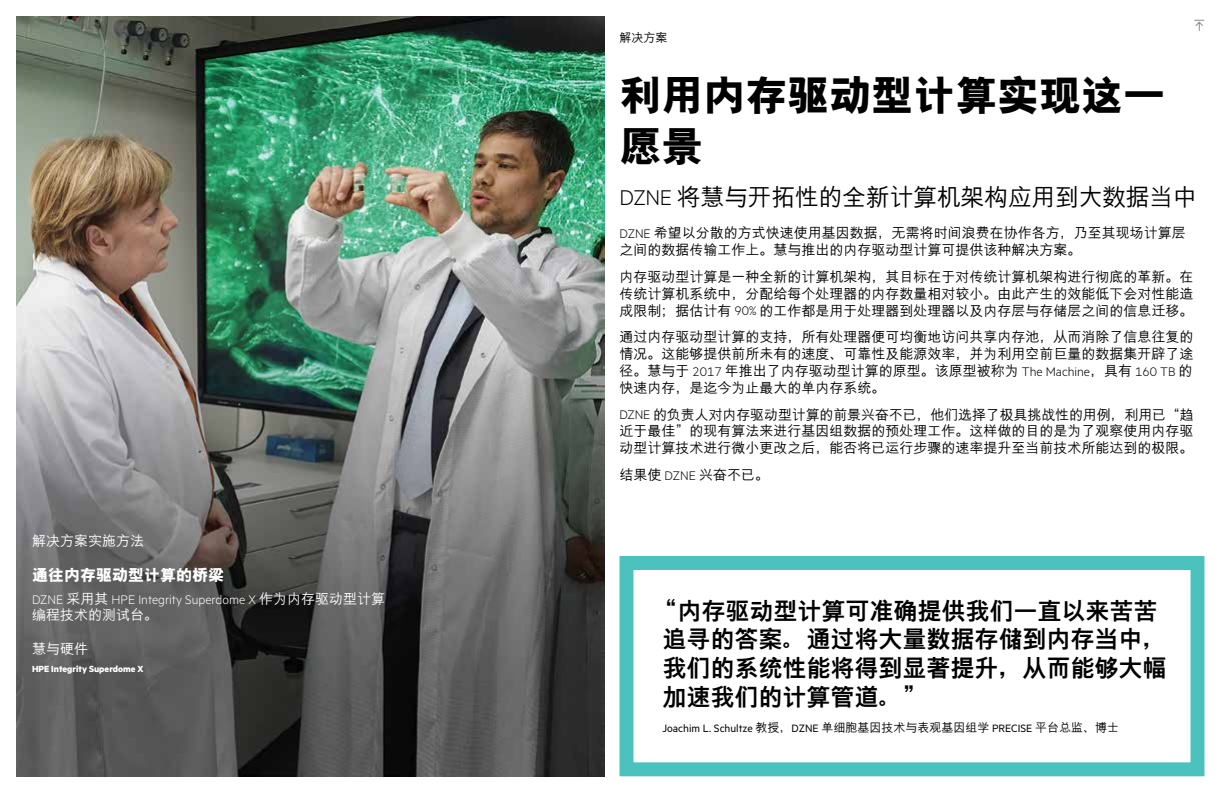
<style>
.page{position:relative;width:1224px;height:792px;background:#fff}
.page>*{position:absolute;margin:0;border:0;box-sizing:border-box;transform-origin:0 0}
.t1{font:800 42px/50.4px "M Hei PRC";color:#000}
.t2{font:800 24px/28.8px "M Hei PRC";color:#000}
.t3{font:500 24px "M Hei PRC";letter-spacing:-.015em;color:#000}
.t4{font:800 16px "M Hei PRC";color:#fff}
.t5{font:500 14px/16.8px "M Hei PRC";color:#000;text-align:justify}
.t6{font:300 14px "Metric HPE";color:#fff}
.t7{font:500 14px "M Hei PRC";color:#fff}
.t8{font:12px "Metric HPE";color:#000}
.t9{font:500 12px "M Hei PRC";color:#000}
.t10{font:700 10px "Metric HPE";color:#fff}
.s1{font-family:"M Hei PRC";font-weight:500}
.s2{font-family:"Metric HPE";font-weight:300}
</style>
<div class="page">
<img style="left:16px;top:16px;width:588px;height:760px">
<svg style="left:1194px;top:19px;width:11px;height:12px"></svg>
<div style="left:620px;top:556px;width:584px;height:220px;border:14px solid #4cc2bf"></div>
<p class="t7" style="left:32px;top:534px;width:113px">解决方案实施方法</p>
<p class="t4" style="left:32px;top:567px;width:193px">通往内存驱动型计算的桥梁</p>
<p class="t6" style="left:32px;top:591px;width:355px">DZNE <span class="s1">采用其</span> HPE Integrity Superdome X <span class="s1">作为内存驱动型计算</span></p>
<p class="t7" style="left:32px;top:608px;width:127px">编程技术的测试台。</p>
<p class="t7" style="left:32px;top:642px;width:57px">慧与硬件</p>
<p class="t10" style="left:32px;top:662px;width:113px">HPE Integrity Superdome X</p>
<p class="t9" style="left:620px;top:31px;width:49px">解决方案</p>
<h1 class="t1" style="left:620px;top:70px;width:547px">利用内存驱动型计算实现这一愿景</h1>
<h2 class="t3" style="left:620px;top:185px;width:579px"><span class="s2">DZNE</span> 将慧与开拓性的全新计算机架构应用到大数据当中</h2>
<p class="t5" style="left:620px;top:225px;width:568px"><span class="s2">DZNE</span> 希望以分散的方式快速使用基因数据，无需将时间浪费在协作各方，乃至其现场计算层之间的数据传输工作上。慧与推出的内存驱动型计算可提供该种解决方案。</p>
<p class="t5" style="left:620px;top:268px;width:576px">内存驱动型计算是一种全新的计算机架构，其目标在于对传统计算机架构进行彻底的革新。在传统计算机系统中，分配给每个处理器的内存数量相对较小。由此产生的效能低下会对性能造成限制；据估计有 <span class="s2">90%</span> 的工作都是用于处理器到处理器以及内存层与存储层之间的信息迁移。</p>
<p class="t5" style="left:619px;top:329px;width:576px">通过内存驱动型计算的支持，所有处理器便可均衡地访问共享内存池，从而消除了信息往复的情况。这能够提供前所未有的速度、可靠性及能源效率，并为利用空前巨量的数据集开辟了途径。慧与于 <span class="s2">2017</span> 年推出了内存驱动型计算的原型。该原型被称为 <span class="s2">The Machine</span>，具有 <span class="s2">160 TB</span> 的快速内存，是迄今为止最大的单内存系统。</p>
<p class="t5" style="left:619px;top:406px;width:576px"><span class="s2">DZNE</span> 的负责人对内存驱动型计算的前景兴奋不已，他们选择了极具挑战性的用例，利用已“趋近于最佳”的现有算法来进行基因组数据的预处理工作。这样做的目的是为了观察使用内存驱动型计算技术进行微小更改之后，能否将已运行步骤的速率提升至当前技术所能达到的极限。</p>
<p class="t5" style="left:619px;top:466px;width:151px">结果使 <span class="s2">DZNE</span> 兴奋不已。</p>
<h2 class="t2" style="left:662px;top:596px;width:505px;text-indent:-9px">“内存驱动型计算可准确提供我们一直以来苦苦追寻的答案。通过将大量数据存储到内存当中，我们的系统性能将得到显著提升，从而能够大幅加速我们的计算管道。”</h2>
<p class="t8" style="left:662px;top:721px;width:458px">Joachim L. Schultze <span class="s1">教授，</span>DZNE <span class="s1">单细胞基因技术与表观基因组学</span> PRECISE <span class="s1">平台总监、博士</span></p>
</div>
